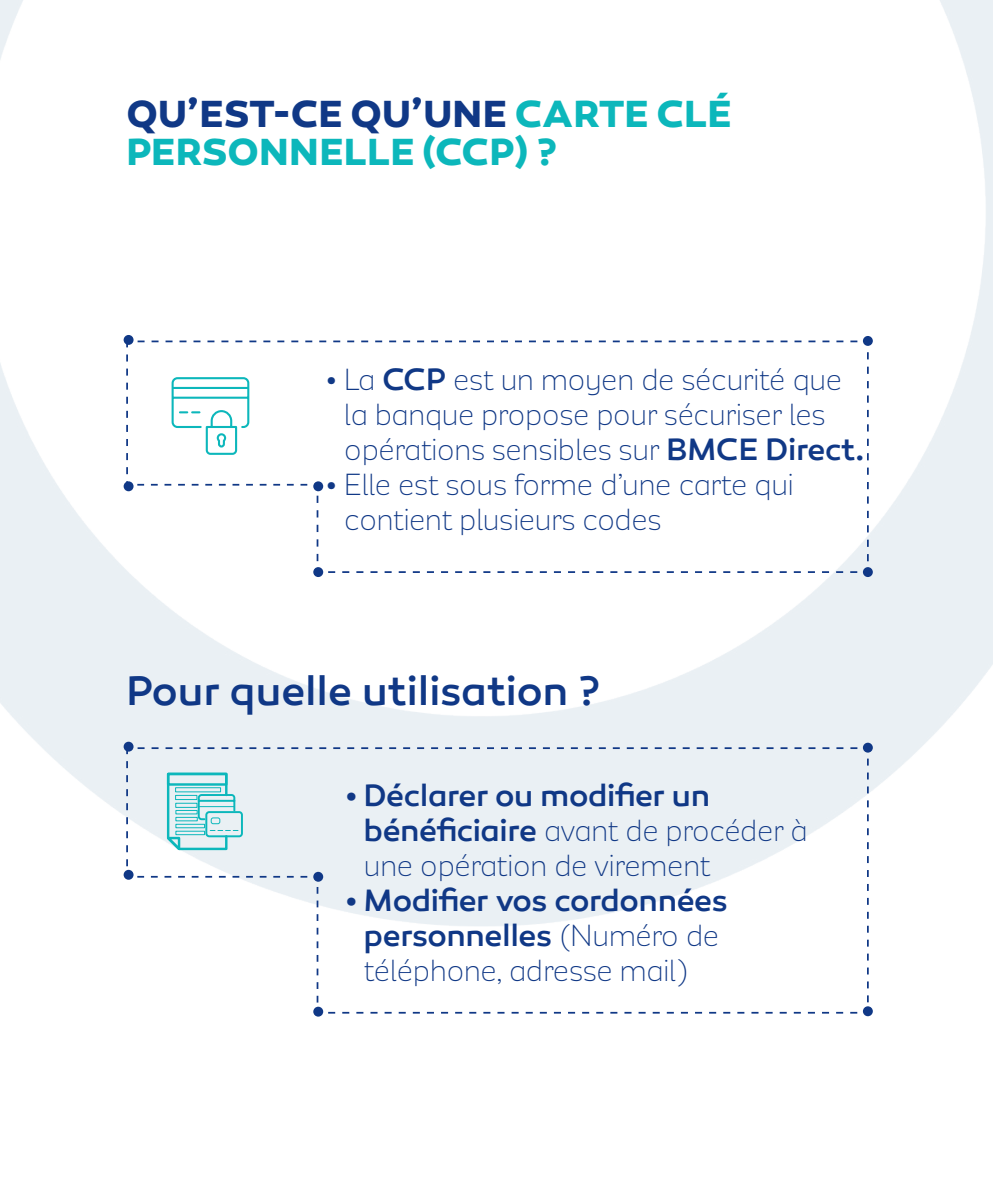
<style>
.page{position:relative;width:993px;height:1191px;background:#fff}
.page>*{position:absolute;margin:0;border:0;box-sizing:border-box;transform-origin:0 0}
.t1{font:500 42px "Canaro";letter-spacing:-.005em;color:#103886}
.t2{font:700 38.5px/38.5px "Canaro";letter-spacing:.01em;color:#0cb7bb}
.t3{font:300 35px/35px "Modernica";letter-spacing:-.02em;color:#103886}
.t4{font:500 31.5px/35px "Canaro";letter-spacing:-.015em;color:#103886;text-align:center}
.s1{color:#103886}
.s2{font-family:"Canaro";font-size:31.5px}
.s3{font-family:"Canaro";font-weight:500;font-size:31.5px}
.s4{font-family:"Modernica";font-weight:300;font-size:35px}
</style>
<div class="page">
<img style="left:1px;top:1px;width:991px;height:1016px">
<svg style="left:125px;top:340px;width:744px;height:234px"></svg>
<div style="left:124px;top:335px;width:9px;height:10px;background:#103886;border-radius:50%"></div>
<div style="left:124px;top:481px;width:9px;height:10px;background:#103886;border-radius:50%"></div>
<div style="left:313px;top:567px;width:10px;height:10px;background:#103886;border-radius:50%"></div>
<div style="left:313px;top:481px;width:10px;height:10px;background:#103886;border-radius:50%"></div>
<div style="left:862px;top:336px;width:10px;height:10px;background:#103886;border-radius:50%"></div>
<div style="left:862px;top:567px;width:10px;height:10px;background:#103886;border-radius:50%"></div>
<svg style="left:125px;top:746px;width:744px;height:268px"></svg>
<div style="left:124px;top:741px;width:9px;height:10px;background:#103886;border-radius:50%"></div>
<div style="left:124px;top:870px;width:9px;height:9px;background:#103886;border-radius:50%"></div>
<div style="left:313px;top:872px;width:10px;height:9px;background:#103886;border-radius:50%"></div>
<div style="left:313px;top:1006px;width:10px;height:10px;background:#103886;border-radius:50%"></div>
<svg style="left:862px;top:742px;width:10px;height:10px"></svg>
<div style="left:862px;top:1006px;width:10px;height:10px;background:#103886;border-radius:50%"></div>
<div style="left:205px;top:811px;width:38px;height:26px;border:2px solid #0cb7bb;border-radius:3px"></div>
<svg style="left:165px;top:771px;width:73px;height:84px"></svg>
<div style="left:211px;top:817px;width:9px;height:7px;border:1px solid #0cb7bb;border-radius:2px"></div>
<svg style="left:170px;top:376px;width:80px;height:80px"></svg>
<p class="t2" style="left:126px;top:94px;width:606px"><span class="s1">QU’EST-CE QU’UNE</span> CARTE CLÉ<br>PERSONNELLE (CCP) ?</p>
<p class="t3" style="left:344px;top:362px;width:522px;text-indent:-18px"><span class="s2">•</span> La <span class="s3">CCP</span> est un moyen de sécurité que la banque propose pour sécuriser les opérations sensibles sur <span class="s3">BMCE Direct.</span></p>
<p class="t3" style="left:344px;top:467px;width:451px;text-indent:-18px"><span class="s2">•</span> Elle est sous forme d’une carte qui contient plusieurs codes</p>
<p class="t1" style="left:126px;top:665px;width:474px">Pour quelle utilisation ?</p>
<p class="t4" style="left:346px;top:778px;width:365px">• Déclarer ou modifier un</p>
<p class="t3" style="left:363px;top:813px;width:446px"><span class="s3">bénéficiaire</span> avant de procéder à une opération de virement</p>
<p class="t4" style="left:346px;top:883px;width:383px">• Modifier vos cordonnées personnelles <span class="s4">(Numéro de</span></p>
<p class="t3" style="left:363px;top:953px;width:327px">téléphone, adresse mail)</p>
</div>
